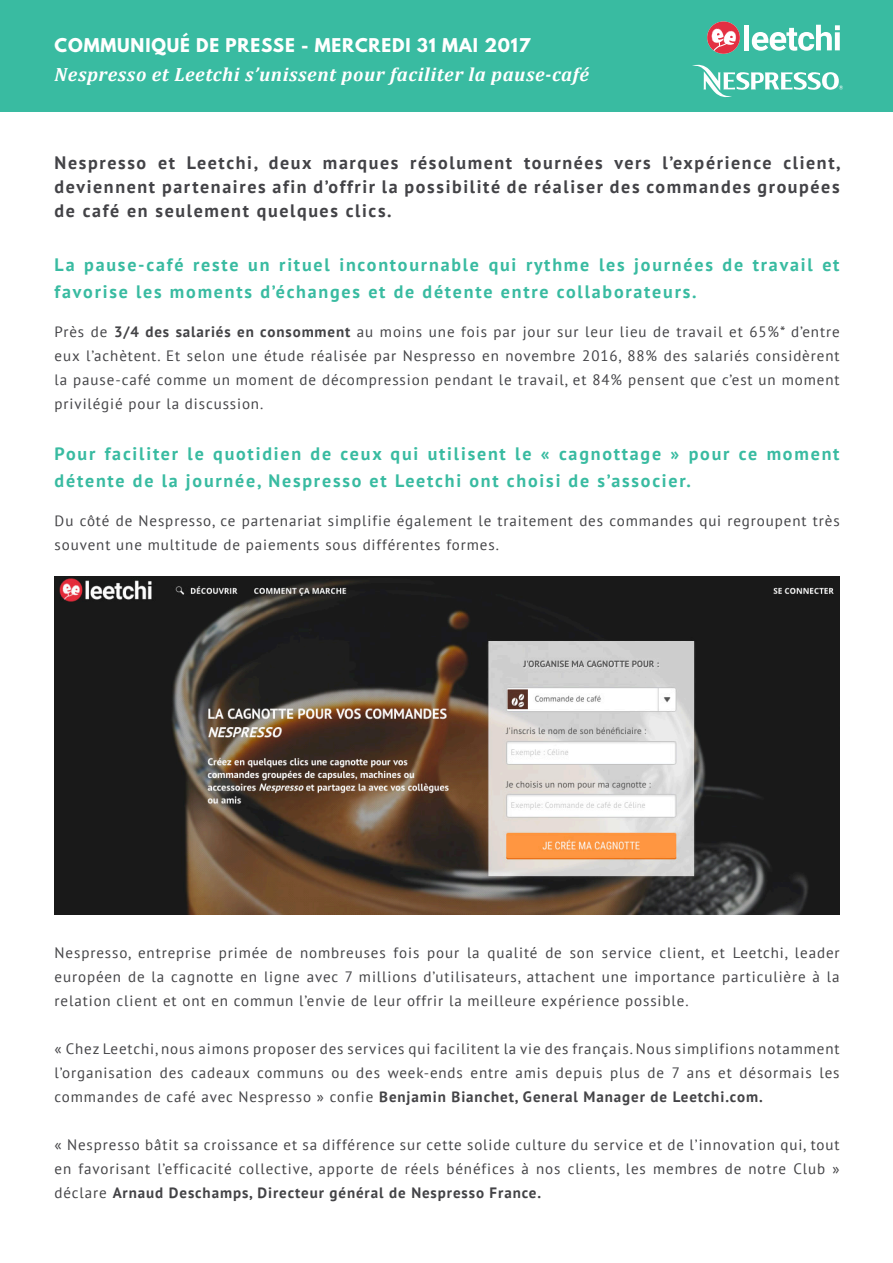
<style>
.page{position:relative;width:893px;height:1263px;background:#fff}
.page>*{position:absolute;margin:0;border:0;box-sizing:border-box;transform-origin:0 0}
.t1{font:italic 700 19.2px "Cambria";letter-spacing:.03em;color:#fff}
.t2{font:700 18px/27px "PT Sans";letter-spacing:.1em;color:#39bba1}
.t3{font:700 18px/24px "PT Sans";letter-spacing:.09em;color:#434347;text-align:justify}
.t4{font:700 16.8px "League Spartan";letter-spacing:.05em;color:#fff}
.t5{font:15px/24px "PT Sans";letter-spacing:.06em;color:#434346;text-align:justify}
.s1{font-weight:700}
</style>
<div class="page">
<div style="left:0;top:0;width:893px;height:111px;background:#39bba1"></div>
<div style="left:744px;top:25px;width:5px;height:25px;background:#fff"></div>
<svg style="left:752px;top:25px;width:88px;height:26px"></svg>
<svg style="left:707px;top:21px;width:33px;height:33px"></svg>
<img style="left:54px;top:576px;width:786px;height:339px">
<svg style="left:692px;top:64px;width:151px;height:34px"></svg>
<p class="t4" style="left:55px;top:32px;width:477px">COMMUNIQUÉ DE PRESSE - MERCREDI 31 MAI 2017</p>
<p class="t1" style="left:55px;top:63px;width:536px">Nespresso et Leetchi s’unissent pour faciliter la pause-café</p>
<p class="t3" style="left:55px;top:151px;width:788px">Nespresso et Leetchi, deux marques résolument tournées vers l’expérience client, deviennent partenaires afin d’offrir la possibilité de réaliser des commandes groupées de café en seulement quelques clics.</p>
<p class="t2" style="left:55px;top:251px;width:786px">La pause-café reste un rituel incontournable qui rythme les journées de travail et favorise les moments d’échanges et de détente entre collaborateurs.</p>
<p class="t5" style="left:55px;top:320px;width:786px">Près de <span class="s1">3/4 des salariés en consomment</span> au moins une fois par jour sur leur lieu de travail et 65%* d’entre eux l’achètent. Et selon une étude réalisée par Nespresso en novembre 2016, 88% des salariés considèrent la pause-café comme un moment de décompression pendant le travail, et 84% pensent que c’est un moment privilégié pour la discussion.</p>
<p class="t2" style="left:55px;top:440px;width:786px">Pour faciliter le quotidien de ceux qui utilisent le « cagnottage » pour ce moment détente de la journée, Nespresso et Leetchi ont choisi de s’associer.</p>
<p class="t5" style="left:55px;top:509px;width:786px">Du côté de Nespresso, ce partenariat simplifie également le traitement des commandes qui regroupent très souvent une multitude de paiements sous différentes formes.</p>
<p class="t5" style="left:55px;top:941px;width:786px">Nespresso, entreprise primée de nombreuses fois pour la qualité de son service client, et Leetchi, leader européen de la cagnotte en ligne avec 7 millions d’utilisateurs, attachent une importance particulière à la relation client et ont en commun l’envie de leur offrir la meilleure expérience possible.</p>
<p class="t5" style="left:55px;top:1037px;width:786px">« Chez Leetchi, nous aimons proposer des services qui facilitent la vie des français. Nous simplifions notamment l’organisation des cadeaux communs ou des week-ends entre amis depuis plus de 7 ans et désormais les commandes de café avec Nespresso » confie <span class="s1">Benjamin Bianchet, General Manager de Leetchi.com.</span></p>
<p class="t5" style="left:55px;top:1133px;width:786px">« Nespresso bâtit sa croissance et sa différence sur cette solide culture du service et de l’innovation qui, tout en favorisant l’efficacité collective, apporte de réels bénéfices à nos clients, les membres de notre Club » déclare <span class="s1">Arnaud Deschamps, Directeur général de Nespresso France.</span></p>
</div>
